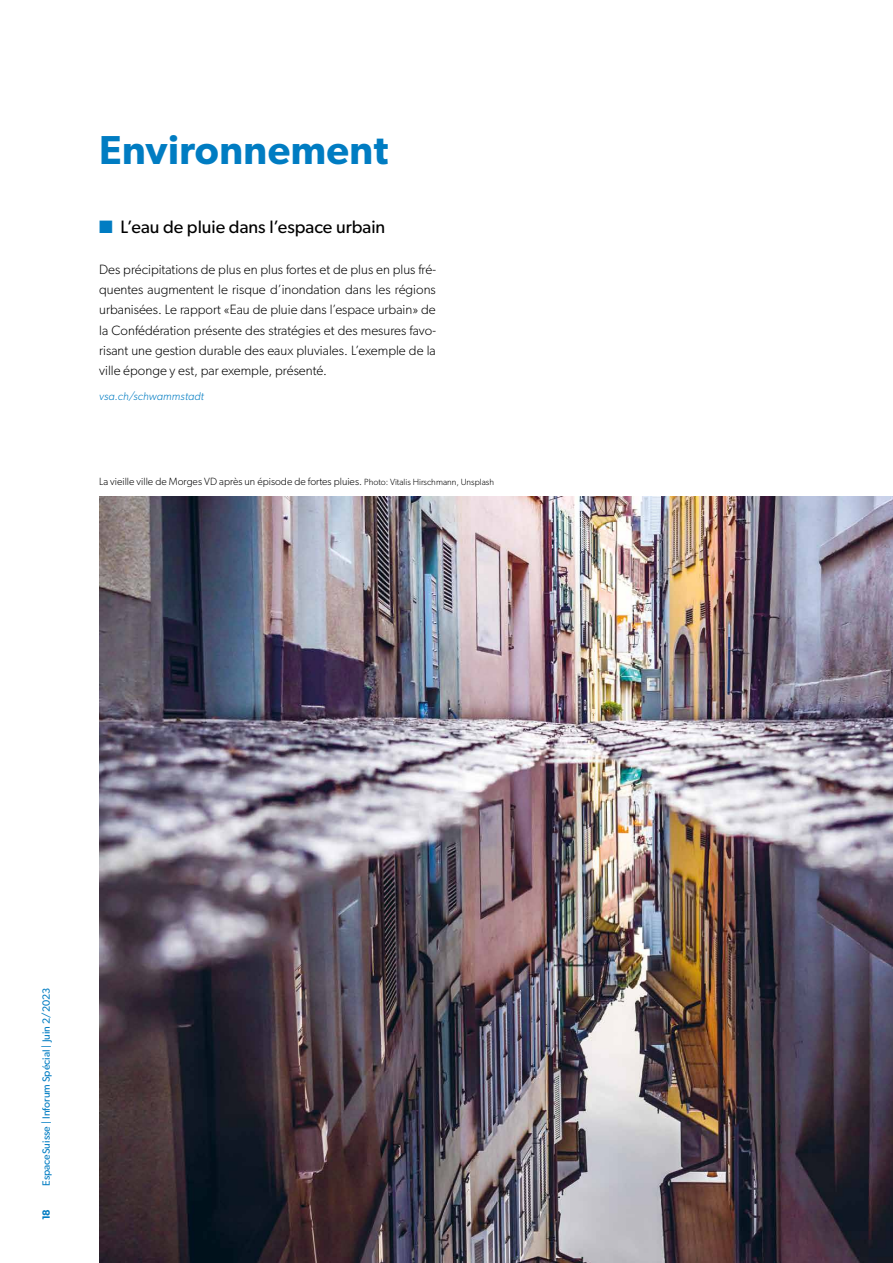
<style>
.page{position:relative;width:893px;height:1263px;background:#fff}
.page>*{position:absolute;margin:0;border:0;box-sizing:border-box;transform-origin:0 0}
.Kapiteltitel{font:600 40.5px "Gibson";letter-spacing:.01em;color:#007cc2}
.t1{font:18px "Gibson";color:#000}
.Lauftext_Blocksatz{font:300 13.5px/20.2px "Gibson";color:#000;text-align:justify}
.Text_Links{font:italic 300 11.25px "Gibson";letter-spacing:.015em;color:#007cc2}
.Bildlegende_linksbün{font:300 10.5px "Gibson";color:#000}
.t2{font:10.5px "Gibson";color:#007cc2}
.t3{font:600 10.5px "Gibson";color:#007cc2}
.s1{color:#007cc2}
.s2{font-size:9px}
</style>
<div class="page">
<img style="left:99px;top:497px;width:794px;height:766px">
<p class="Kapiteltitel" style="left:99px;top:126px;width:291px">Environnement</p>
<p class="t1" style="left:99px;top:216px;width:288px"><span class="s1">■</span> L’eau de pluie dans l’espace urbain</p>
<p class="Lauftext_Blocksatz" style="left:99px;top:259px;width:338px">Des précipitations de plus en plus fortes et de plus en plus fré&shy;quentes augmentent le risque d’inondation dans les régions urbanisées. Le rapport «Eau de pluie dans l’espace urbain» de la Confédération présente des stratégies et des mesures favo&shy;risant une gestion durable des eaux pluviales. L’exemple de la ville éponge y est, par exemple, présenté.</p>
<p class="Text_Links" style="left:99px;top:389px;width:106px">vsa.ch/schwammstadt</p>
<p class="Bildlegende_linksbün" style="left:99px;top:475px;width:396px">La vieille ville de Morges VD après un épisode de fortes pluies. <span class="s2">Photo: Vitalis Hirschmann, Unsplash</span></p>
<p class="t2" style="left:40px;top:1186px;width:200px;rotate:-90deg">EspaceSuisse | Inforum Spécial | Juin 2/2023</p>
<p class="t3" style="left:40px;top:1220px;width:13px;rotate:-90deg">18</p>
</div>
